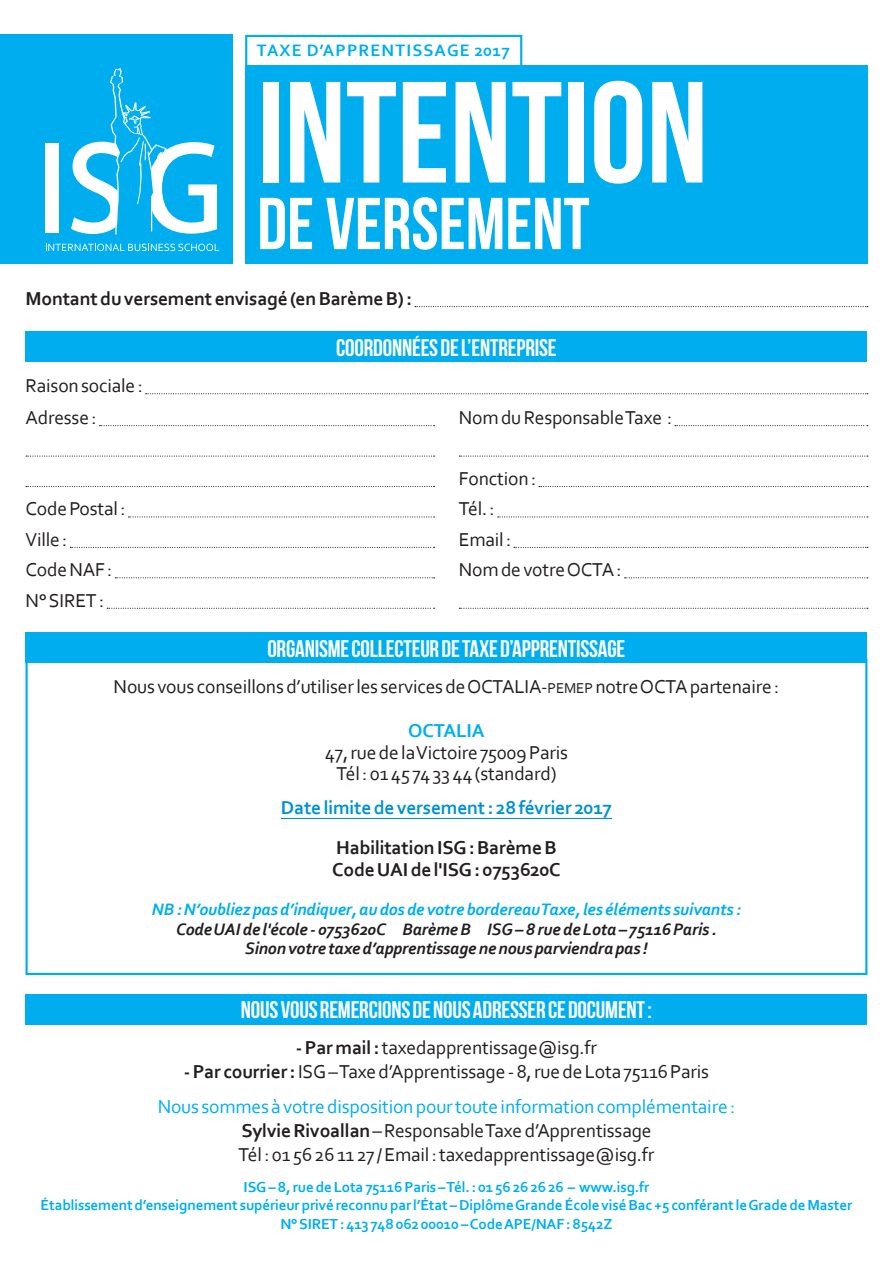
<style>
.page{position:relative;width:893px;height:1263px;background:#fff}
.page>*{position:absolute;margin:0;border:0;box-sizing:border-box;transform-origin:0 0}
.t1{font:700 143.7px "Bebas Neue";color:#fff}
.t2{font:700 73.2px "Bebas Neue";color:#fff}
.t3{font:700 23.85px "Bebas Neue";letter-spacing:-.01em;color:#fff}
.t4{font:19.5px/30.5px "Corbel";letter-spacing:-.01em;color:#231f20}
.t5{font:19.5px/34.8px "Corbel";letter-spacing:-.01em;color:#00aeef;text-align:center}
.t6{font:700 19.5px/21.8px "Corbel";letter-spacing:-.01em;color:#231f20}
.t7{font:700 19.5px "Corbel";letter-spacing:-.01em;color:#0093d0}
.t8{font:700 19.5px "Corbel";letter-spacing:-.01em;color:#00aeef}
.t9{font:italic 700 17.4px/19.5px "Corbel";letter-spacing:-.01em;color:#231f20;text-align:center}
.t10{font:italic 700 17.4px "Corbel";letter-spacing:-.01em;color:#00aeef}
.t11{font:700 17.4px "Corbel";letter-spacing:.065em;color:#00aeef}
.t12{font:700 15.15px/18.5px "Corbel";letter-spacing:-.01em;color:#00aeef;text-align:center}
.s1{font-size:15px}
.s2{font-weight:700}
.s3{font-weight:700;color:#231f20}
.s4{color:#231f20}
</style>
<div class="page">
<div style="left:245px;top:35px;width:277px;height:45px;border:2px solid #00aeef"></div>
<div style="left:0;top:34px;width:233px;height:230px;background:#00aeef"></div>
<div style="left:245px;top:65px;width:622px;height:199px;background:#00aeef"></div>
<svg style="left:46px;top:244px;width:173px;height:7px"></svg>
<div style="left:46px;top:143px;width:13px;height:90px;background:#fff"></div>
<svg style="left:71px;top:68px;width:146px;height:167px"></svg>
<svg style="left:415px;top:306px;width:453px;height:1px"></svg>
<svg style="left:99px;top:425px;width:336px;height:1px"></svg>
<svg style="left:26px;top:455px;width:409px;height:2px"></svg>
<svg style="left:26px;top:486px;width:409px;height:1px"></svg>
<svg style="left:128px;top:516px;width:307px;height:1px"></svg>
<svg style="left:70px;top:547px;width:365px;height:1px"></svg>
<svg style="left:115px;top:577px;width:320px;height:1px"></svg>
<svg style="left:107px;top:608px;width:328px;height:1px"></svg>
<svg style="left:675px;top:425px;width:193px;height:1px"></svg>
<svg style="left:459px;top:455px;width:409px;height:2px"></svg>
<svg style="left:539px;top:486px;width:329px;height:1px"></svg>
<svg style="left:498px;top:516px;width:370px;height:1px"></svg>
<svg style="left:514px;top:547px;width:354px;height:1px"></svg>
<svg style="left:625px;top:577px;width:243px;height:1px"></svg>
<svg style="left:459px;top:608px;width:409px;height:1px"></svg>
<div style="left:26px;top:332px;width:841px;height:30px;background:#00aeef"></div>
<div style="left:26px;top:994px;width:841px;height:30px;background:#00aeef"></div>
<hr style="left:281px;top:818px;width:331px;height:1px;background:#0093d0">
<div style="left:26px;top:632px;width:841px;height:31px;background:#00aeef"></div>
<svg style="left:146px;top:393px;width:722px;height:1px"></svg>
<p class="t11" style="left:257px;top:40px;width:254px">TAXE D’APPRENTISSAGE 2017</p>
<h1 class="t1" style="left:257px;top:54px;width:452px">INTENTION</h1>
<h2 class="t2" style="left:257px;top:184px;width:334px">DE VERSEMENT</h2>
<p class="t6" style="left:26px;top:287px;width:388px">Montant du versement envisagé (en Barème B) :</p>
<p class="t4" style="left:26px;top:370px;width:119px">Raison sociale :</p>
<p class="t4" style="left:26px;top:402px;width:73px">Adresse :</p>
<p class="t4" style="left:26px;top:493px;width:102px">Code Postal :<br>Ville :<br>Code NAF :<br>N° SIRET :</p>
<p class="t3" style="left:336px;top:334px;width:222px">COORDONNÉES DE L’ENTREPRISE</p>
<p class="t4" style="left:459px;top:402px;width:215px">Nom du Responsable Taxe :</p>
<p class="t4" style="left:459px;top:463px;width:164px">Fonction :<br>Tél. :<br>Email :<br>Nom de votre OCTA :</p>
<p class="t3" style="left:267px;top:635px;width:360px">ORGANISME COLLECTEUR DE TAXE D’APPRENTISSAGE</p>
<p class="t4" style="left:114px;top:671px;width:667px">Nous vous conseillons d’utiliser les services de OCTALIA-<span class="s1">PEMEP</span> notre OCTA partenaire :</p>
<p class="t8" style="left:408px;top:718px;width:78px">OCTALIA</p>
<p class="t4" style="left:325px;top:741px;width:245px;line-height:21.8px;text-align:center">47, rue de la Victoire 75009 Paris<br>Tél : 01 45 74 33 44 (standard)</p>
<p class="t7" style="left:281px;top:796px;width:333px">Date limite de versement : 28 février 2017</p>
<p class="t6" style="left:332px;top:836px;width:230px">Habilitation ISG : Barème B<br>Code UAI de l'ISG : 0753620C</p>
<p class="t10" style="left:152px;top:899px;width:591px">NB : N’oubliez pas d’indiquer, au dos de votre bordereau Taxe, les éléments suivants :</p>
<p class="t9" style="left:176px;top:919px;width:542px">Code UAI de l'école - 0753620C Barème B ISG – 8 rue de Lota – 75116 Paris .<br>Sinon votre taxe d’apprentissage ne nous parviendra pas !</p>
<p class="t3" style="left:241px;top:997px;width:412px">NOUS VOUS REMERCIONS DE NOUS ADRESSER CE DOCUMENT :</p>
<p class="t4" style="left:296px;top:1032px;width:303px"><span class="s2">- Par mail :</span> taxedapprentissage@isg.fr</p>
<p class="t5" style="left:158px;top:1054px;width:579px"><span class="s3">- Par courrier :</span> <span class="s4">ISG – Taxe d’Apprentissage - 8, rue de Lota 75116 Paris<br></span>Nous sommes à votre disposition pour toute information complémentaire :</p>
<p class="t4" style="left:238px;top:1118px;width:417px;line-height:23.9px"><span class="s2">Sylvie Rivoallan</span>–Responsable Taxe d’Apprentissage<br>Tél : 01 56 26 11 27 / Email : taxedapprentissage@isg.fr</p>
<p class="t12" style="left:41px;top:1177px;width:813px">ISG – 8, rue de Lota 75116 Paris – Tél. : 01 56 26 26 26 – www.isg.fr<br>Établissement d’enseignement supérieur privé reconnu par l’État – Diplôme Grande École visé Bac +5 conférant le Grade de Master<br>N° SIRET : 413 748 062 00010 – Code APE/NAF : 8542Z</p>
</div>
